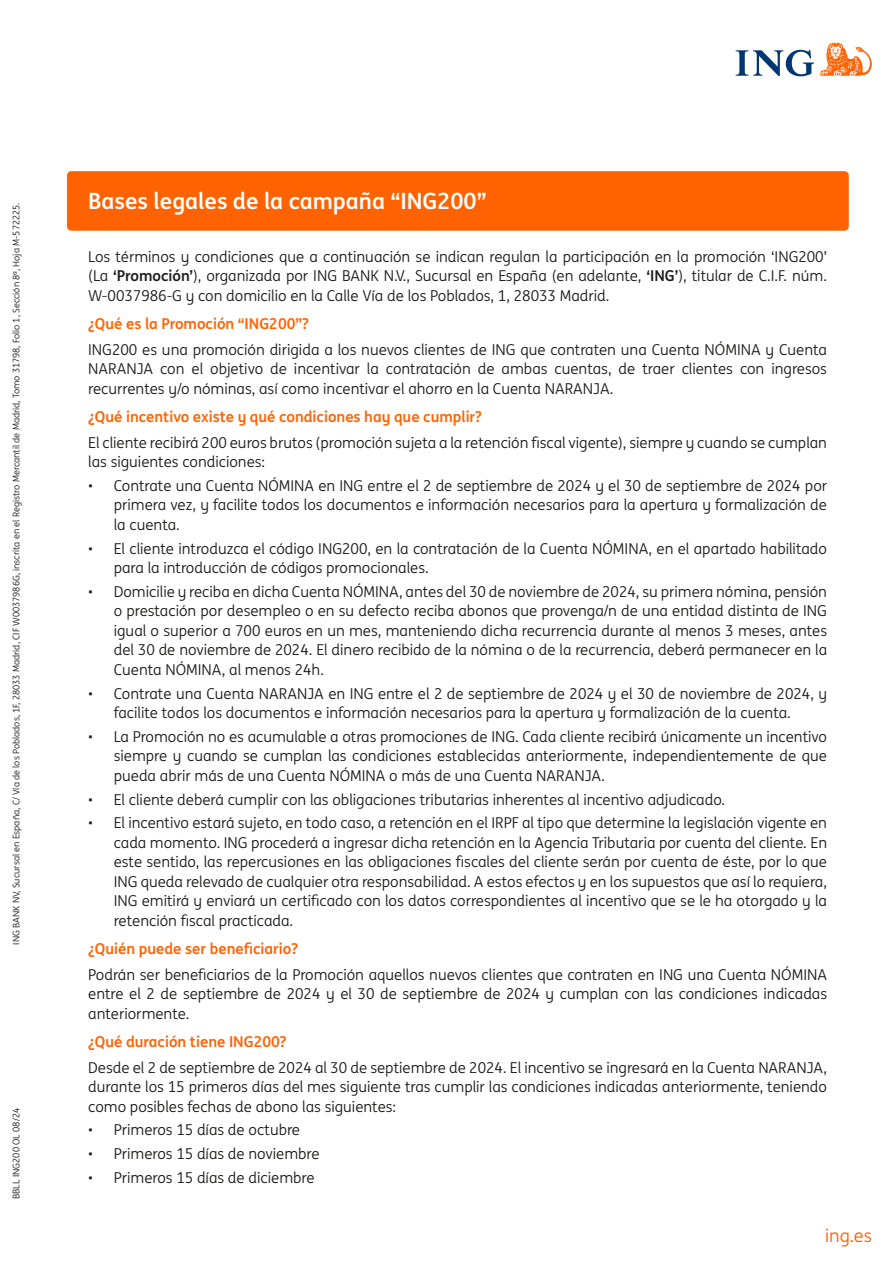
<style>
.page{position:relative;width:893px;height:1263px;background:#fff}
.page>*{position:absolute;margin:0;border:0;box-sizing:border-box;transform-origin:0 0}
.t1{font:700 22.5px "ING Me";color:#fff}
.t2{font:18px "ING Me";color:#ff6200}
.t3{font:15px/19.5px "ING Me";color:#1d1d1b;text-align:justify}
.t4{font:700 15px "ING Me";color:#ff6200}
.t5{font:9.15px "ING Me";color:#1d1d1b}
.s1{font-weight:700}
</style>
<div class="page">
<svg style="left:736px;top:50px;width:78px;height:26px"></svg>
<svg style="left:820px;top:43px;width:52px;height:33px"></svg>
<div style="left:67px;top:171px;width:782px;height:60px;background:#ff6200;border-radius:4px"></div>
<p class="t5" style="left:10px;top:944px;width:743px;rotate:-90deg">ING BANK NV, Sucursal en España, C/ Vía de los Poblados, 1F, 28033 Madrid, CIF W0037986G, inscrita en el Registro Mercantil de Madrid, Tomo 31798, Folio 1, Sección 8ª, Hoja M-572225.</p>
<p class="t5" style="left:10px;top:1199px;width:93px;rotate:-90deg">BBLL ING200 OL 08/24</p>
<h1 class="t1" style="left:88px;top:183px;width:400px">Bases legales de la campaña “ING200”</h1>
<p class="t3" style="left:88px;top:246px;width:740px">Los términos y condiciones que a continuación se indican regulan la participación en la promoción ‘ING200’ (La <span class="s1">‘Promoción’</span>), organizada por ING BANK N.V., Sucursal en España (en adelante, <span class="s1">‘ING’</span>), titular de C.I.F. núm.<br>W-0037986-G y con domicilio en la Calle Vía de los Poblados, 1, 28033 Madrid.</p>
<p class="t4" style="left:88px;top:311px;width:222px">¿Qué es la Promoción “ING200”?</p>
<p class="t3" style="left:88px;top:339px;width:740px">ING200 es una promoción dirigida a los nuevos clientes de ING que contraten una Cuenta NÓMINA y Cuenta NARANJA con el objetivo de incentivar la contratación de ambas cuentas, de traer clientes con ingresos recurrentes y/o nóminas, así como incentivar el ahorro en la Cuenta NARANJA.</p>
<p class="t4" style="left:88px;top:404px;width:395px">¿Qué incentivo existe y qué condiciones hay que cumplir?</p>
<p class="t3" style="left:88px;top:432px;width:740px">El cliente recibirá 200 euros brutos (promoción sujeta a la retención fiscal vigente), siempre y cuando se cumplan las siguientes condiciones:</p>
<p class="t3" style="left:114px;top:475px;width:715px;text-indent:-26px">• Contrate una Cuenta NÓMINA en ING entre el 2 de septiembre de 2024 y el 30 de septiembre de 2024 por primera vez, y facilite todos los documentos e información necesarios para la apertura y formalización de la cuenta.</p>
<p class="t3" style="left:114px;top:538px;width:715px;text-indent:-26px">• El cliente introduzca el código ING200, en la contratación de la Cuenta NÓMINA, en el apartado habilitado para la introducción de códigos promocionales.</p>
<p class="t3" style="left:114px;top:581px;width:715px;text-indent:-26px">• Domicilie y reciba en dicha Cuenta NÓMINA, antes del 30 de noviembre de 2024, su primera nómina, pensión o prestación por desempleo o en su defecto reciba abonos que provenga/n de una entidad distinta de ING igual o superior a 700 euros en un mes, manteniendo dicha recurrencia durante al menos 3 meses, antes del 30 de noviembre de 2024. El dinero recibido de la nómina o de la recurrencia, deberá permanecer en la Cuenta NÓMINA, al menos 24h.</p>
<p class="t3" style="left:114px;top:683px;width:715px;text-indent:-26px">• Contrate una Cuenta NARANJA en ING entre el 2 de septiembre de 2024 y el 30 de noviembre de 2024, y facilite todos los documentos e información necesarios para la apertura y formalización de la cuenta.</p>
<p class="t3" style="left:114px;top:726px;width:715px;text-indent:-26px">• La Promoción no es acumulable a otras promociones de ING. Cada cliente recibirá únicamente un incentivo siempre y cuando se cumplan las condiciones establecidas anteriormente, independientemente de que pueda abrir más de una Cuenta NÓMINA o más de una Cuenta NARANJA.</p>
<p class="t3" style="left:88px;top:789px;width:638px">• El cliente deberá cumplir con las obligaciones tributarias inherentes al incentivo adjudicado.</p>
<p class="t3" style="left:114px;top:812px;width:715px;text-indent:-26px">• El incentivo estará sujeto, en todo caso, a retención en el IRPF al tipo que determine la legislación vigente en cada momento. ING procederá a ingresar dicha retención en la Agencia Tributaria por cuenta del cliente. En este sentido, las repercusiones en las obligaciones fiscales del cliente serán por cuenta de éste, por lo que ING queda relevado de cualquier otra responsabilidad. A estos efectos y en los supuestos que así lo requiera, ING emitirá y enviará un certificado con los datos correspondientes al incentivo que se le ha otorgado y la retención fiscal practicada.</p>
<p class="t4" style="left:88px;top:936px;width:211px">¿Quién puede ser beneficiario?</p>
<p class="t3" style="left:88px;top:964px;width:740px">Podrán ser beneficiarios de la Promoción aquellos nuevos clientes que contraten en ING una Cuenta NÓMINA entre el 2 de septiembre de 2024 y el 30 de septiembre de 2024 y cumplan con las condiciones indicadas anteriormente.</p>
<p class="t4" style="left:88px;top:1029px;width:200px">¿Qué duración tiene ING200?</p>
<p class="t3" style="left:88px;top:1057px;width:740px">Desde el 2 de septiembre de 2024 al 30 de septiembre de 2024. El incentivo se ingresará en la Cuenta NARANJA, durante los 15 primeros días del mes siguiente tras cumplir las condiciones indicadas anteriormente, teniendo como posibles fechas de abono las siguientes:</p>
<p class="t3" style="left:88px;top:1120px;width:213px">• Primeros 15 días de octubre</p>
<p class="t3" style="left:88px;top:1143px;width:233px">• Primeros 15 días de noviembre</p>
<p class="t3" style="left:88px;top:1167px;width:228px">• Primeros 15 días de diciembre</p>
<p class="t2" style="left:825px;top:1222px;width:48px">ing.es</p>
</div>
